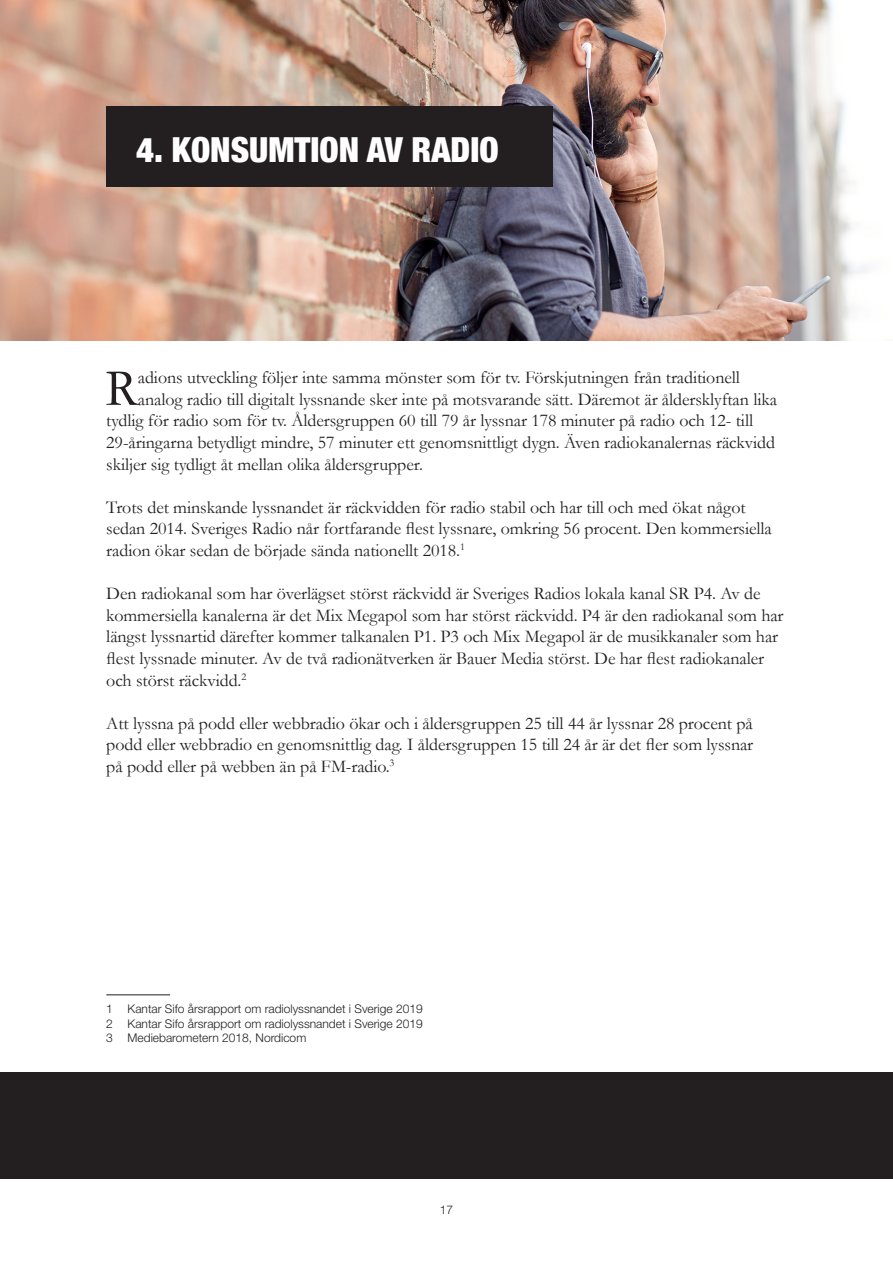
<style>
.page{position:relative;width:893px;height:1263px;background:#fff}
.page>*{position:absolute;margin:0;border:0;box-sizing:border-box;transform-origin:0 0}
.Bröd_första_stycket{font:52.65px "Garamond";color:#231f20}
.Titel_kapitel{font:900 condensed 34.5px "Helvetica Neue";color:#fff}
.Bröd{font:18px/21.6px "Garamond";letter-spacing:-.005em;color:#231f20}
.Bröd_första_stycket-2{font:18px "Garamond";letter-spacing:-.005em;color:#231f20}
.Fotnot{font:300 12px "Helvetica Neue LT Std";color:#231f20}
</style>
<div class="page">
<div style="left:0;top:1073px;width:893px;height:106px;background:#231f20"></div>
<hr style="left:106px;top:994px;width:64px;height:1px;background:#231f20">
<img style="left:0;top:0;width:869px;height:340px">
<div style="left:106px;top:106px;width:447px;height:81px;background:#231f20"></div>
<p class="Titel_kapitel" style="left:136px;top:121px;width:364px">4. KONSUMTION AV RADIO</p>
<p class="Bröd_första_stycket" style="left:105px;top:357px;width:34px">R</p>
<p class="Bröd_första_stycket-2" style="left:138px;top:367px;width:604px">adions utveckling följer inte samma mönster som för tv. Förskjutningen från traditionell</p>
<p class="Bröd_första_stycket-2" style="left:138px;top:388px;width:641px">analog radio till digitalt lyssnande sker inte på motsvarande sätt. Däremot är åldersklyftan lika</p>
<p class="Bröd_första_stycket-2" style="left:106px;top:410px;width:648px">tydlig för radio som för tv. Åldersgruppen 60 till 79 år lyssnar 178 minuter på radio och 12- till</p>
<p class="Bröd_första_stycket-2" style="left:106px;top:431px;width:670px">29-åringarna betydligt mindre, 57 minuter ett genomsnittligt dygn. Även radiokanalernas räckvidd</p>
<p class="Bröd_första_stycket-2" style="left:106px;top:453px;width:318px">skiljer sig tydligt åt mellan olika åldersgrupper.</p>
<p class="Bröd" style="left:106px;top:496px;width:667px">Trots det minskande lyssnandet är räckvidden för radio stabil och har till och med ökat något sedan 2014. Sveriges Radio når fortfarande flest lyssnare, omkring 56 procent. Den kommersiella radion ökar sedan de började sända nationellt 2018.<sup>1</sup></p>
<p class="Bröd" style="left:106px;top:582px;width:679px">Den radiokanal som har överlägset störst räckvidd är Sveriges Radios lokala kanal SR P4. Av de kommersiella kanalerna är det Mix Megapol som har störst räckvidd. P4 är den radiokanal som har längst lyssnartid därefter kommer talkanalen P1. P3 och Mix Megapol är de musikkanaler som har flest lyssnade minuter. Av de två radionätverken är Bauer Media störst. De har flest radiokanaler och störst räckvidd.<sup>2</sup></p>
<p class="Bröd" style="left:106px;top:712px;width:648px;text-align:justify">Att lyssna på podd eller webbradio ökar och i åldersgruppen 25 till 44 år lyssnar 28 procent på podd eller webbradio en genomsnittlig dag. I åldersgruppen 15 till 24 år är det fler som lyssnar på podd eller på webben än på FM-radio.<sup>3</sup></p>
<p class="Fotnot" style="left:106px;top:1002px;width:318px">1 Kantar Sifo årsrapport om radiolyssnandet i Sverige 2019</p>
<p class="Fotnot" style="left:106px;top:1016px;width:318px">2 Kantar Sifo årsrapport om radiolyssnandet i Sverige 2019</p>
<p class="Fotnot" style="left:106px;top:1030px;width:202px">3 Mediebarometern 2018, Nordicom</p>
<p class="Fotnot" style="left:440px;top:1202px;width:15px">17</p>
</div>
